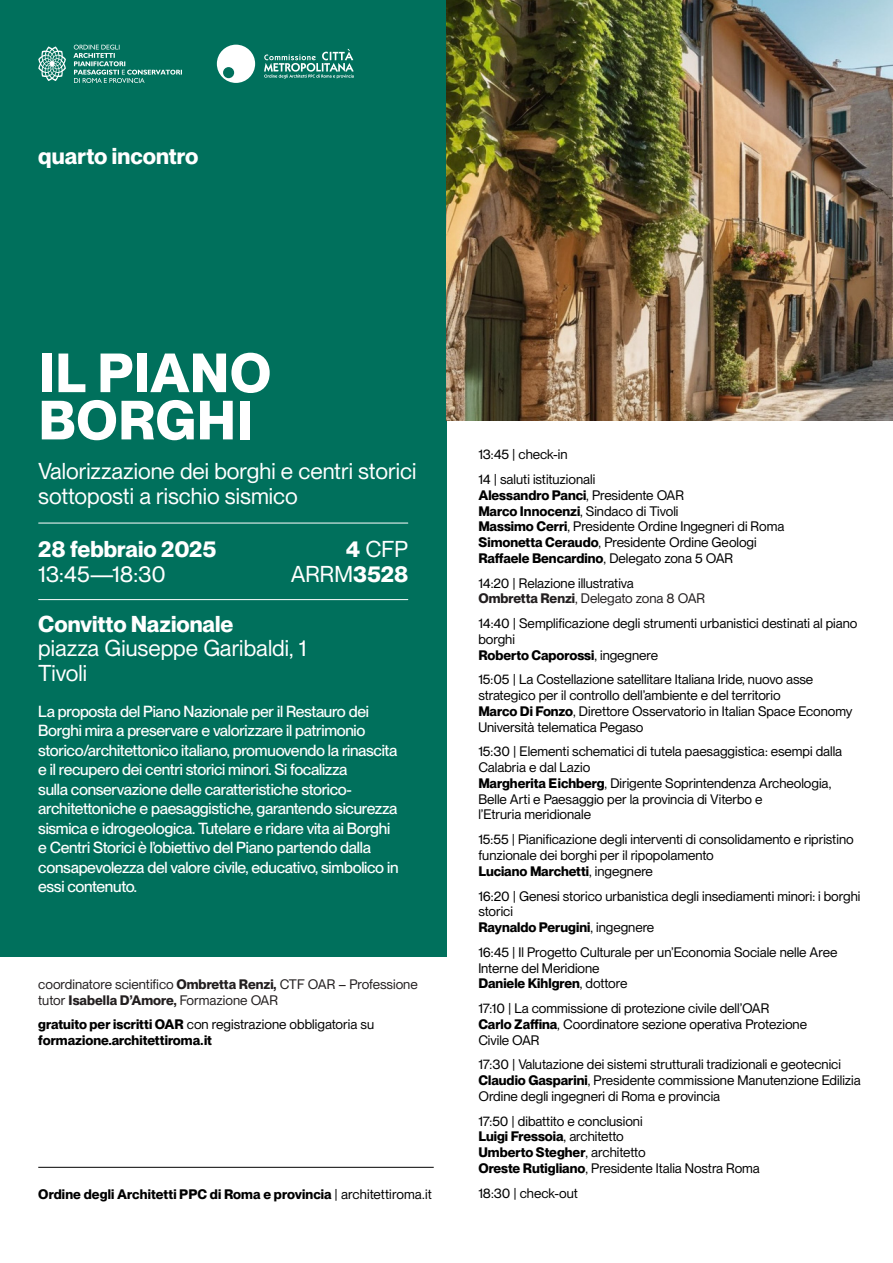
<style>
.page{position:relative;width:893px;height:1263px;background:#fff}
.page>*{position:absolute;margin:0;border:0;box-sizing:border-box;transform-origin:0 0}
.t1{font:700 54px/47.2px "PP Neue Montreal";letter-spacing:.01em;color:#fff}
.t2{font:22.5px/24.8px "PP Neue Montreal";color:#fff}
.t3{font:700 22.5px "PP Neue Montreal";color:#fff}
.t4{font:500 15.75px/19.5px "PP Neue Montreal";letter-spacing:-.02em;color:#fff}
.t5{font:13.5px/15.8px "PP Neue Montreal";letter-spacing:-.005em;color:#000}
.t6{font:700 13.5px/15.8px "PP Neue Montreal";letter-spacing:-.005em;color:#000}
.t7{font:13.5px "PP Neue Montreal";color:#231f20}
.s1{font-weight:700}
.s2{font-weight:400}
</style>
<div class="page">
<div style="left:0;top:0;width:446px;height:957px;background:#00705c"></div>
<hr style="left:39px;top:599px;width:369px;height:1px;background:#fff">
<hr style="left:39px;top:523px;width:369px;height:1px;background:#fff">
<hr style="left:38px;top:1167px;width:396px;height:1px;background:#000">
<svg style="left:38px;top:46px;width:28px;height:35px"></svg>
<svg style="left:73px;top:45px;width:109px;height:38px"></svg>
<svg style="left:217px;top:45px;width:38px;height:38px"></svg>
<svg style="left:264px;top:49px;width:90px;height:30px"></svg>
<img style="left:446px;top:0;width:447px;height:421px">
<p class="t3" style="left:38px;top:142px;width:162px">quarto incontro</p>
<p class="t1" style="left:39px;top:350px;width:234px">IL PIANO<br>BORGHI</p>
<p class="t2" style="left:38px;top:459px;width:379px">Valorizzazione dei borghi e centri storici sottoposti a rischio sismico</p>
<p class="t2" style="left:346px;top:537px;width:64px"><span class="s1">4</span> CFP</p>
<p class="t2" style="left:291px;top:562px;width:119px">ARRM<span class="s1">3528</span></p>
<p class="t3" style="left:38px;top:536px;width:180px">28 febbraio 2025</p>
<p class="t2" style="left:38px;top:562px;width:129px">13:45—18:30</p>
<p class="t3" style="left:38px;top:610px;width:197px">Convitto Nazionale</p>
<p class="t2" style="left:38px;top:636px;width:270px">piazza Giuseppe Garibaldi, 1</p>
<p class="t2" style="left:38px;top:661px;width:50px">Tivoli</p>
<p class="t4" style="left:38px;top:701px;width:362px">La proposta del Piano Nazionale per il Restauro dei Borghi mira a preservare e valorizzare il patrimonio storico/architettonico italiano, promuovendo la rinascita e il recupero dei centri storici minori. Si focalizza<br>sulla conservazione delle caratteristiche storico&shy;architettoniche e paesaggistiche, garantendo sicurezza sismica e idrogeologica. Tutelare e ridare vita ai Borghi e Centri Storici è l’obiettivo del Piano partendo dalla consapevolezza del valore civile, educativo, simbolico in essi contenuto.</p>
<p class="t7" style="left:38px;top:976px;width:381px">coordinatore scientifico <span class="s1">Ombretta Renzi,</span> CTF OAR – Professione</p>
<p class="t7" style="left:38px;top:992px;width:241px">tutor <span class="s1">Isabella D’Amore,</span> Formazione OAR</p>
<p class="t6" style="left:38px;top:1017px;width:337px">gratuito per iscritti OAR <span class="s2">con registrazione obbligatoria su </span>formazione.architettiroma.it</p>
<p class="t6" style="left:38px;top:1187px;width:395px">Ordine degli Architetti PPC di Roma e provincia <span class="s2">| architettiroma.it</span></p>
<p class="t5" style="left:478px;top:447px;width:91px">13:45 | check-in</p>
<p class="t5" style="left:478px;top:471px;width:118px">14 | saluti istituzionali</p>
<p class="t6" style="left:478px;top:487px;width:207px">Alessandro Panci<span class="s2">, Presidente OAR</span></p>
<p class="t5" style="left:478px;top:503px;width:202px"><span class="s1">Marco Innocenzi</span>, Sindaco di Tivoli</p>
<p class="t5" style="left:478px;top:519px;width:308px"><span class="s1">Massimo Cerri</span>, Presidente Ordine Ingegneri di Roma</p>
<p class="t5" style="left:478px;top:534px;width:280px"><span class="s1">Simonetta Ceraudo</span>, Presidente Ordine Geologi</p>
<p class="t6" style="left:478px;top:550px;width:256px">Raffaele Bencardino<span class="s2">, Delegato zona 5 OAR</span></p>
<p class="t5" style="left:478px;top:575px;width:157px">14:20 | Relazione illustrativa</p>
<p class="t7" style="left:478px;top:591px;width:228px"><span class="s1">Ombretta Renzi</span>, Delegato zona 8 OAR</p>
<p class="t5" style="left:478px;top:615px;width:381px">14:40 | Semplificazione degli strumenti urbanistici destinati al piano borghi</p>
<p class="t6" style="left:478px;top:647px;width:181px">Roberto Caporossi<span class="s2">, ingegnere</span></p>
<p class="t5" style="left:478px;top:672px;width:336px">15:05 | La Costellazione satellitare Italiana Iride, nuovo asse strategico per il controllo dell’ambiente e del territorio</p>
<p class="t5" style="left:478px;top:703px;width:376px"><span class="s1">Marco Di Fonzo</span>, Direttore Osservatorio in Italian Space Economy<br>Università telematica Pegaso</p>
<p class="t5" style="left:478px;top:744px;width:365px">15:30 | Elementi schematici di tutela paesaggistica: esempi dalla<br>Calabria e dal Lazio</p>
<p class="t5" style="left:478px;top:775px;width:355px"><span class="s1">Margherita Eichberg</span>, Dirigente Soprintendenza Archeologia,<br>Belle Arti e Paesaggio per la provincia di Viterbo e</p>
<p class="t5" style="left:478px;top:807px;width:114px">l’Etruria meridionale</p>
<p class="t5" style="left:478px;top:831px;width:377px">15:55 | Pianificazione degli interventi di consolidamento e ripristino funzionale dei borghi per il ripopolamento</p>
<p class="t6" style="left:478px;top:863px;width:176px">Luciano Marchetti<span class="s2">, ingegnere</span></p>
<p class="t5" style="left:478px;top:888px;width:383px">16:20 | Genesi storico urbanistica degli insediamenti minori: i borghi storici</p>
<p class="t6" style="left:478px;top:919px;width:177px">Raynaldo Perugini<span class="s2">, ingegnere</span></p>
<p class="t5" style="left:478px;top:944px;width:361px">16:45 | Il Progetto Culturale per un’Economia Sociale nelle Aree<br>Interne del Meridione</p>
<p class="t6" style="left:478px;top:976px;width:151px">Daniele Kihlgren<span class="s2">, dottore</span></p>
<p class="t5" style="left:478px;top:1000px;width:293px">17:10 | La commissione di protezione civile dell’OAR</p>
<p class="t5" style="left:478px;top:1016px;width:330px"><span class="s1">Carlo Zaffina</span>, Coordinatore sezione operativa Protezione</p>
<p class="t5" style="left:478px;top:1032px;width:63px">Civile OAR</p>
<p class="t5" style="left:478px;top:1056px;width:364px">17:30 | Valutazione dei sistemi strutturali tradizionali e geotecnici</p>
<p class="t5" style="left:478px;top:1072px;width:384px"><span class="s1">Claudio Gasparini</span>, Presidente commissione Manutenzione Edilizia<br>Ordine degli ingegneri di Roma e provincia</p>
<p class="t5" style="left:478px;top:1113px;width:166px">17:50 | dibattito e conclusioni</p>
<p class="t6" style="left:478px;top:1129px;width:147px">Luigi Fressoia<span class="s2">, architetto</span></p>
<p class="t6" style="left:478px;top:1144px;width:169px">Umberto Stegher<span class="s2">, architetto</span></p>
<p class="t5" style="left:478px;top:1160px;width:283px"><span class="s1">Oreste Rutigliano</span>, Presidente Italia Nostra Roma</p>
<p class="t5" style="left:478px;top:1185px;width:101px">18:30 | check-out</p>
</div>
